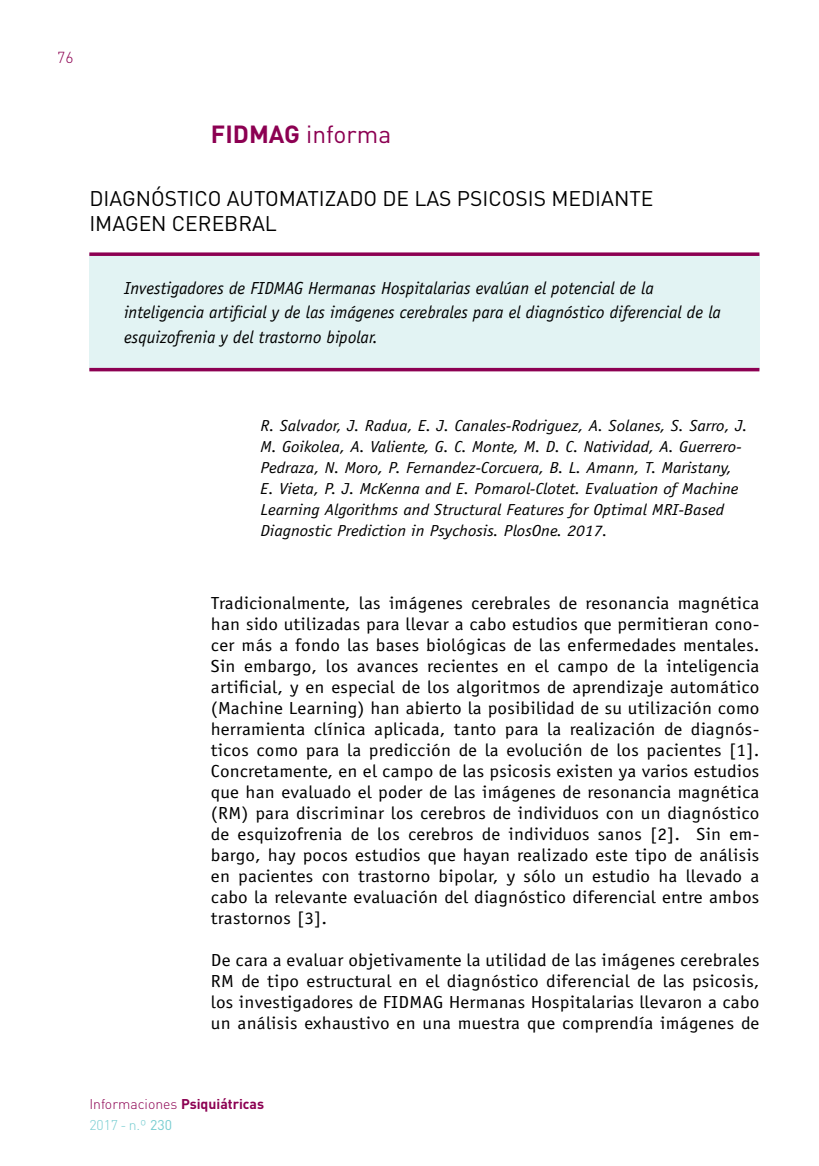
<style>
.page{position:relative;width:819px;height:1166px;background:#fff}
.page>*{position:absolute;margin:0;border:0;box-sizing:border-box;transform-origin:0 0}
.t1{font:24.5px "DIN";color:#8c0052}
.t2{font:21px "DIN";color:#000}
.Text_interior{font:17.5px/21px "Officina Sans";letter-spacing:.01em;color:#000;text-align:justify;scale:1.1 1}
.t3{font:italic 17.5px/24.5px "Officina Sans";color:#000}
.Text_interior-2{font:italic 15.92px/21px "Officina Sans";color:#000;scale:1.1 1}
.t4{font:300 15.75px "DIN";color:#8c0052}
.t5{font:300 14px/21px "DIN";color:#8c0052}
.s1{font-weight:700}
.s2{color:#78cdd1}
.s3{font-weight:400;color:#78cdd1}
</style>
<div class="page">
<div style="left:89px;top:254px;width:670px;height:116px;background:#e2f3f3"></div>
<hr style="left:89px;top:368px;width:670px;height:3px;background:#8c0052">
<svg style="left:89px;top:252px;width:670px;height:4px;background:#991f67"></svg>
<p class="t4" style="left:57px;top:48px;width:18px">76</p>
<p class="t1" style="left:211px;top:119px;width:182px"><span class="s1">FIDMAG</span> informa</p>
<p class="t2" style="left:89px;top:185px;width:565px">DIAGNÓSTICO AUTOMATIZADO DE LAS PSICOSIS MEDIANTE</p>
<p class="t2" style="left:89px;top:210px;width:189px">IMAGEN CEREBRAL</p>
<p class="t3" style="left:124px;top:276px;width:598px">Investigadores de FIDMAG Hermanas Hospitalarias evalúan el potencial de la inteligencia artificial y de las imágenes cerebrales para el diagnóstico diferencial de la esquizofrenia y del trastorno bipolar.</p>
<p class="Text_interior-2" style="left:260px;top:415px;width:444px">R. Salvador, J. Radua, E. J. Canales-Rodriguez, A. Solanes, S. Sarro, J.<br>M. Goikolea, A. Valiente, G. C. Monte, M. D. C. Natividad, A. Guerrero-Pedraza, N. Moro, P. Fernandez-Corcuera, B. L. Amann, T. Maristany, E. Vieta, P. J. McKenna and E. Pomarol-Clotet. Evaluation of Machine Learning Algorithms and Structural Features for Optimal MRI-Based Diagnostic Prediction in Psychosis. PlosOne. 2017.</p>
<p class="Text_interior" style="left:211px;top:593px;width:500px">Tradicionalmente, las imágenes cerebrales de resonancia magnética han sido utilizadas para llevar a cabo estudios que permitieran cono&shy;cer más a fondo las bases biológicas de las enfermedades mentales.<br>Sin embargo, los avances recientes en el campo de la inteligencia artificial, y en especial de los algoritmos de aprendizaje automático (Machine Learning) han abierto la posibilidad de su utilización como herramienta clínica aplicada, tanto para la realización de diagnós&shy;ticos como para la predicción de la evolución de los pacientes [1].<br>Concretamente, en el campo de las psicosis existen ya varios estudios que han evaluado el poder de las imágenes de resonancia magnética (RM) para discriminar los cerebros de individuos con un diagnóstico de esquizofrenia de los cerebros de individuos sanos [2]. Sin em&shy;bargo, hay pocos estudios que hayan realizado este tipo de análisis en pacientes con trastorno bipolar, y sólo un estudio ha llevado a cabo la relevante evaluación del diagnóstico diferencial entre ambos trastornos [3].</p>
<p class="Text_interior" style="left:211px;top:950px;width:500px">De cara a evaluar objetivamente la utilidad de las imágenes cerebrales RM de tipo estructural en el diagnóstico diferencial de las psicosis, los investigadores de FIDMAG Hermanas Hospitalarias llevaron a cabo un análisis exhaustivo en una muestra que comprendía imágenes de</p>
<p class="t5" style="left:89px;top:1093px;width:176px">Informaciones <span class="s1">Psiquiátricas<br></span><span class="s2">2017 - n.º</span> <span class="s3">230</span></p>
</div>
